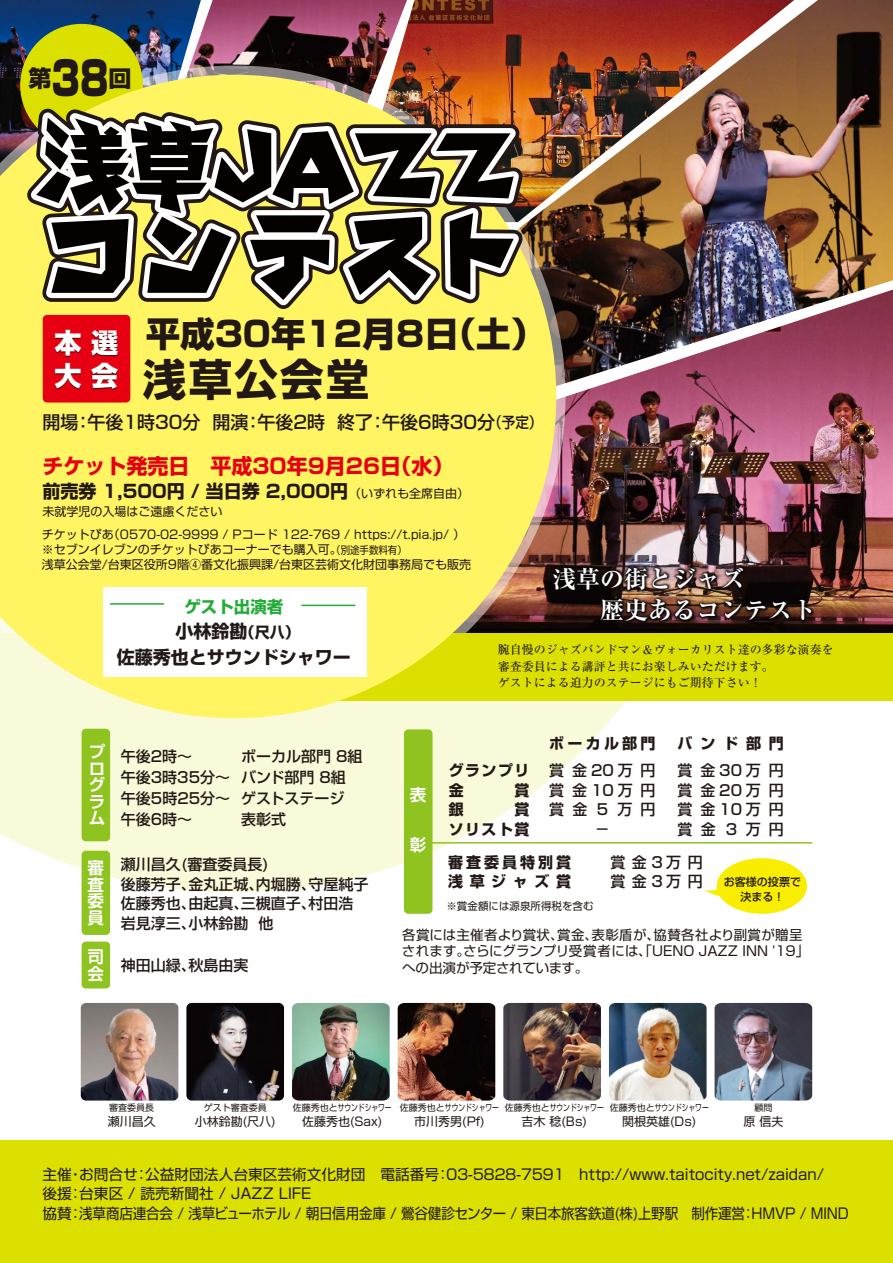
<style>
.page{position:relative;width:893px;height:1263px;background:#fff}
.page>*{position:absolute;margin:0;border:0;box-sizing:border-box;transform-origin:0 0}
.t1{font:700 43.5px "Shin Go Pro";letter-spacing:.05em;color:#221815}
.t2{font:800 34.5px "Shin Go Pro";color:#221815}
.t3{font:800 27px "Shin Go Pro";color:#fff}
.t4{font:700 expanded 24px/31.5px "Ryumin Pro";color:#fff}
.t5{font:800 22.95px "Shin Go Pro";color:#221815}
.t6{font:700 21px "Shin Go Pro";color:#e60012}
.t7{font:700 18px/25.5px "Shin Go Pro";color:#221815;text-align:center}
.t8{font:500 18px "Shin Go Pro";color:#221815}
.t9{font:700 16.5px/16.5px "Shin Go Pro De";color:#fff;text-align:justify}
.t10{font:700 16.5px "Shin Go Pro";color:#22ac38}
.t11{font:500 15px/19.5px "Shin Go Pro";color:#221815}
.t12{font:700 15px/19.5px "Shin Go Pro";letter-spacing:.21em;color:#221815;text-align:justify}
.t13{font:500 15px/19.5px "Shin Go Pro";letter-spacing:.525em;color:#221815;text-align:center}
.t14{font:500 15px/19.5px "Shin Go Pro";letter-spacing:.375em;color:#221815}
.t15{font:14.7px/19.5px "Shin Go Pro";color:#221815}
.t16{font:13.5px/16.5px "Shin Go Pro";color:#221815}
.t17{font:12px/15px "Shin Go Pro";color:#221815}
.t18{font:500 12px/16.5px "Ryumin Pro";color:#221815}
.t19{font:500 10.95px/14.7px "Shin Go Pro";color:#221815;text-align:center}
.t20{font:10.5px "Shin Go Pro";color:#221815}
.t21{font:9px "Shin Go Pro";color:#221815}
.s1{font-weight:900;font-size:46.65px}
.s2{font-size:15px}
.s3{font-weight:400;font-size:12px}
.s4{font-size:10.5px}
</style>
<div class="page">
<div style="left:0;top:1140px;width:893px;height:123px;background:#dbe000"></div>
<svg style="left:0;top:701px;width:731px;height:191px;fill:#f9fad9"></svg>
<div style="left:231px;top:617px;width:662px;height:84px;background:#dbe000"></div>
<img style="left:565px;top:399px;width:327px;height:234px">
<img style="left:565px;top:1px;width:327px;height:398px">
<img style="left:407px;top:1px;width:387px;height:221px">
<img style="left:201px;top:1px;width:206px;height:64px">
<img style="left:0;top:1px;width:201px;height:64px">
<img style="left:0;top:65px;width:565px;height:446px">
<div style="left:20px;top:24px;width:123px;height:123px;background:#dbe000;border-radius:50%"></div>
<svg style="left:0;top:75px;width:556px;height:643px;background:#f7ec64"></svg>
<div style="left:82px;top:729px;width:28px;height:112px;background:#8fc31f;border-radius:4px"></div>
<div style="left:82px;top:851px;width:28px;height:84px;background:#8fc31f;border-radius:4px"></div>
<div style="left:82px;top:941px;width:28px;height:47px;background:#8fc31f;border-radius:4px"></div>
<div style="left:404px;top:729px;width:28px;height:185px;background:#8fc31f;border-radius:4px"></div>
<svg style="left:5px;top:86px;width:539px;height:240px"></svg>
<img style="left:81px;top:1003px;width:97px;height:97px">
<img style="left:186px;top:1003px;width:98px;height:97px">
<img style="left:292px;top:1003px;width:98px;height:97px">
<img style="left:398px;top:1003px;width:97px;height:97px">
<img style="left:503px;top:1003px;width:98px;height:97px">
<img style="left:609px;top:1003px;width:98px;height:97px">
<img style="left:715px;top:1003px;width:97px;height:97px">
<hr style="left:418px;top:842px;width:394px;height:1px;background:#8fc31f">
<div style="left:717px;top:858px;width:90px;height:56px;background:#faee00;border-radius:50%"></div>
<svg style="left:704px;top:887px;width:16px;height:9px"></svg>
<div style="left:43px;top:315px;width:87px;height:87px;background:#e60012;border-radius:4px"></div>
<div style="left:103px;top:588px;width:264px;height:89px;background:#fff"></div>
<hr style="left:110px;top:603px;width:54px;height:2px;background:#22ac38">
<hr style="left:301px;top:605px;width:54px;height:1px;background:#22ac38">
<img style="left:495px;top:511px;width:377px;height:171px">
<hr style="left:892px;top:0;width:1px;height:1263px;background:#fff">
<h3 class="t5" style="left:29px;top:61px;width:105px">第<span class="s1">38</span>回</h3>
<h2 class="t2" style="left:146px;top:307px;width:401px">平成30年12月8日（土）</h2>
<h3 class="t3" style="left:55px;top:321px;width:65px">本選</h3>
<h1 class="t1" style="left:55px;top:345px;width:316px"><sup>大会</sup> 浅草公会堂</h1>
<h3 class="t8" style="left:43px;top:407px;width:501px">開場：午後1時30分 開演：午後2時 終了：午後6時30分<span class="s2">（予定）</span></h3>
<h3 class="t6" style="left:43px;top:449px;width:413px">チケット発売日　平成30年9月26日（水）</h3>
<h3 class="t7" style="left:42px;top:476px;width:428px">前売券 1,500円 / 当日券 2,000円<span class="s3">（いずれも全席自由）</span></h3>
<p class="t17" style="left:43px;top:502px;width:181px">未就学児の入場はご遠慮ください</p>
<p class="t17" style="left:42px;top:525px;width:431px">チケットぴあ（0570-02-9999 / Pコード 122-769 / https://t.pia.jp/ ）※セブンイレブンのチケットぴあコーナーでも購入可。<span class="s4">（別途手数料有）<br></span>浅草公会堂/台東区役所9階④番文化振興課/台東区芸術文化財団事務局でも販売</p>
<h3 class="t10" style="left:184px;top:594px;width:100px">ゲスト出演者</h3>
<h3 class="t7" style="left:117px;top:617px;width:235px">小林鈴勘<span class="s2">（尺八）<br></span>佐藤秀也とサウンドシャワー</h3>
<h3 class="t4" style="left:552px;top:561px;width:265px">浅草の街とジャズ<br>　　歴史あるコンテスト</h3>
<p class="t18" style="left:498px;top:641px;width:337px">腕自慢のジャズバンドマン＆ヴォーカリスト達の多彩な演奏を審査委員による講評と共にお楽しみいただけます。<br>ゲストによる迫力のステージにもご期待下さい！</p>
<h3 class="t9" style="left:89px;top:742px;width:18px">プログラム</h3>
<h3 class="t9" style="left:88px;top:858px;width:18px">審査委員</h3>
<h3 class="t9" style="left:88px;top:946px;width:18px">司会</h3>
<p class="t11" style="left:121px;top:745px;width:73px">午後2時～</p>
<p class="t11" style="left:121px;top:744px;width:243px;line-height:21px;text-indent:120px">ボーカル部門 8組午後3時35分～ バンド部門 8組午後5時25分～ ゲストステージ午後6時～</p>
<p class="t11" style="left:241px;top:808px;width:46px">表彰式</p>
<p class="t11" style="left:121px;top:853px;width:249px">瀬川昌久(審査委員長)<br>後藤芳子、金丸正城、内堀勝、守屋純子佐藤秀也、由起真、三槻直子、村田浩岩見淳三、小林鈴勘 他</p>
<p class="t11" style="left:121px;top:954px;width:129px">神田山緑、秋島由実</p>
<p class="t12" style="left:677px;top:732px;width:108px">バンド部門</p>
<p class="t11" style="left:677px;top:759px;width:108px;text-align:justify">賞金30万円賞金20万円賞金10万円賞金 3万円</p>
<p class="t12" style="left:549px;top:732px;width:108px">ボーカル部門</p>
<p class="t13" style="left:549px;top:759px;width:108px">賞金20万円賞金10万円賞金5万円－</p>
<p class="t12" style="left:449px;top:759px;width:82px">グランプリ金　 　 賞銀　 　 賞ソリスト賞</p>
<p class="t12" style="left:448px;top:850px;width:124px">審査委員特別賞浅草ジャズ賞</p>
<p class="t14" style="left:610px;top:850px;width:94px">賞金3万円賞金3万円</p>
<h3 class="t9" style="left:410px;top:785px;width:18px">表</h3>
<h3 class="t9" style="left:410px;top:834px;width:18px">彰</h3>
<p class="t19" style="left:724px;top:873px;width:79px">お客様の投票で決まる！</p>
<p class="t20" style="left:446px;top:897px;width:148px">※賞金額には源泉所得税を含む</p>
<p class="t16" style="left:402px;top:925px;width:409px">各賞には主催者より賞状、賞金、表彰盾が、協賛各社より副賞が贈呈されます。さらにグランプリ受賞者には、「UENO JAZZ INN '19」への出演が予定されています。</p>
<p class="t21" style="left:109px;top:1100px;width:46px">審査委員長</p>
<p class="t17" style="left:108px;top:1112px;width:49px">瀬川昌久</p>
<p class="t21" style="left:204px;top:1100px;width:64px">ゲスト審査委員</p>
<p class="t17" style="left:195px;top:1112px;width:82px">小林鈴勘(尺八)</p>
<p class="t21" style="left:293px;top:1100px;width:101px">佐藤秀也とサウンドシャワー</p>
<p class="t17" style="left:302px;top:1112px;width:82px">佐藤秀也(Sax)</p>
<p class="t21" style="left:400px;top:1100px;width:100px">佐藤秀也とサウンドシャワー</p>
<p class="t17" style="left:414px;top:1112px;width:72px">市川秀男(Pf)</p>
<p class="t21" style="left:505px;top:1100px;width:100px">佐藤秀也とサウンドシャワー</p>
<p class="t17" style="left:521px;top:1112px;width:67px">吉木 稔(Bs)</p>
<p class="t21" style="left:610px;top:1100px;width:100px">佐藤秀也とサウンドシャワー</p>
<p class="t17" style="left:622px;top:1112px;width:76px">関根英雄(Ds)</p>
<p class="t21" style="left:754px;top:1100px;width:19px">顧問</p>
<p class="t17" style="left:743px;top:1112px;width:41px">原 信夫</p>
<p class="t15" style="left:43px;top:1163px;width:808px">主催・お問合せ：公益財団法人台東区芸術文化財団　電話番号：０３-５８２８-７５９１　http://www.taitocity.net/zaidan/<br>後援：台東区 / 読売新聞社 / JAZZ LIFE<br>協賛：浅草商店連合会 / 浅草ビューホテル / 朝日信用金庫 / 鶯谷健診センター / 東日本旅客鉃道(株)上野駅　制作運営：HMVP / MIND</p>
</div>
